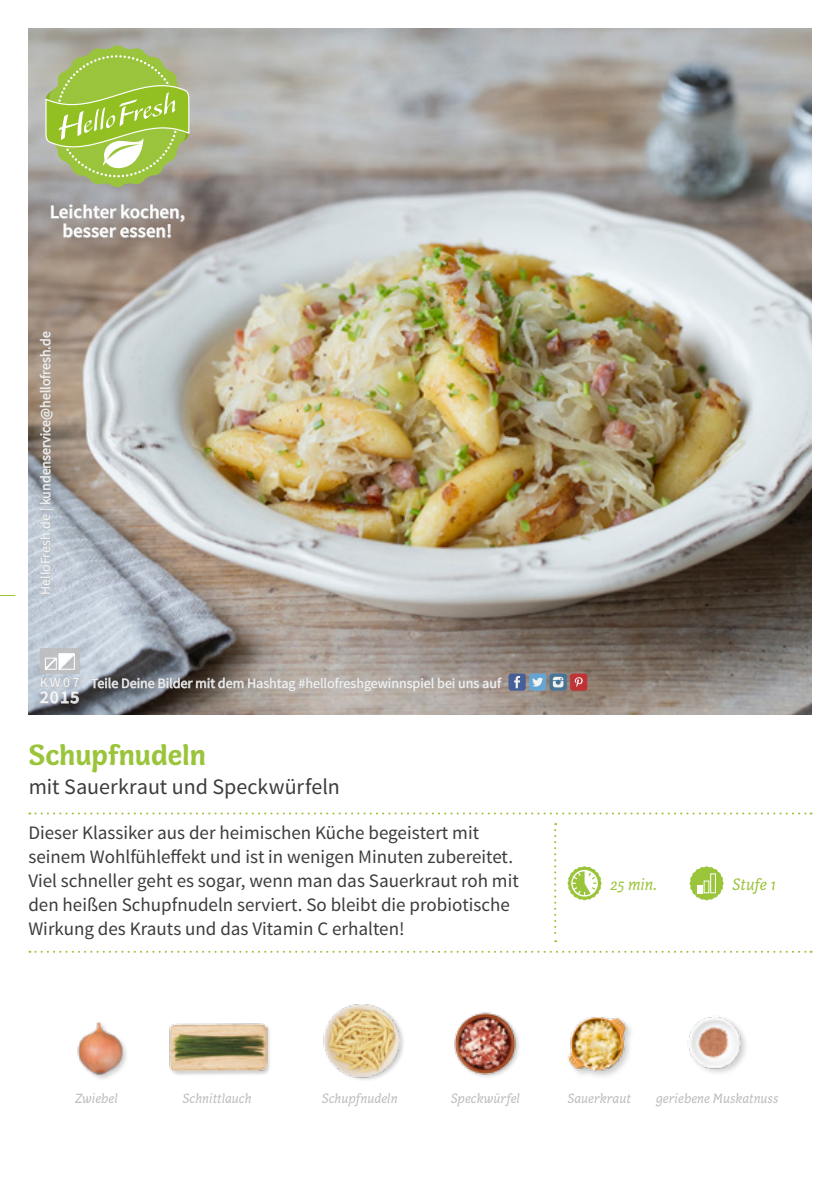
<style>
.page{position:relative;width:840px;height:1191px;background:#fff}
.page>*{position:absolute;margin:0;border:0;box-sizing:border-box;transform-origin:0 0}
.t1{font:700 30px "Capucine Basic";letter-spacing:-.005em;color:#9ac43a}
.t2{font:22px "Source Sans Pro";color:#3c3c3b}
.t3{font:19px/24px "Source Sans Pro";color:#3c3c3b}
.t4{font:600 19px/19px "Source Sans Pro";color:#fff;text-align:center}
.t5{font:600 18px "Source Sans Pro";color:#fff}
.t6{font:italic 17px "Capucine Basic";color:#9ac43a}
.t7{font:14px "Source Sans Pro";color:#fff}
.t8{font:italic 14px "Capucine Basic";color:#bcbcbc}
</style>
<div class="page">
<img style="left:28px;top:28px;width:783px;height:686px">
<div style="left:77px;top:1021px;width:52px;height:60px;background:#000;opacity:.2"></div>
<img style="left:77px;top:1021px;width:49px;height:55px">
<div style="left:322px;top:1003px;width:83px;height:79px;background:#000;opacity:.2"></div>
<img style="left:322px;top:1003px;width:78px;height:79px">
<div style="left:453px;top:1012px;width:68px;height:66px;background:#000;opacity:.2"></div>
<img style="left:453px;top:1012px;width:66px;height:63px">
<div style="left:169px;top:1023px;width:103px;height:53px;background:#000;opacity:.2"></div>
<img style="left:169px;top:1023px;width:98px;height:48px">
<div style="left:686px;top:1014px;width:62px;height:63px;background:#000;opacity:.2"></div>
<img style="left:686px;top:1014px;width:58px;height:58px">
<div style="left:567px;top:1015px;width:68px;height:64px;background:#000;opacity:.2"></div>
<img style="left:567px;top:1015px;width:61px;height:60px">
<svg style="left:29px;top:812px;width:782px;height:2px"></svg>
<svg style="left:554px;top:823px;width:2px;height:119px"></svg>
<svg style="left:29px;top:950px;width:782px;height:2px"></svg>
<svg style="left:45px;top:45px;width:144px;height:142px;background:#a6c262"></svg>
<svg style="left:50px;top:204px;width:135px;height:48px;background:#9d928c"></svg>
<svg style="left:39px;top:331px;width:15px;height:264px;background:#aca9a7"></svg>
<svg style="left:90px;top:673px;width:412px;height:24px;background:#999491"></svg>
<div style="left:508px;top:673px;width:17px;height:17px;background:#455f97;border-radius:3px"></div>
<svg style="left:514px;top:676px;width:6px;height:12px"></svg>
<svg style="left:549px;top:673px;width:17px;height:17px"></svg>
<svg style="left:552px;top:677px;width:11px;height:10px"></svg>
<div style="left:528px;top:673px;width:18px;height:17px;background:#63a5d3;border-radius:3px"></div>
<svg style="left:532px;top:677px;width:11px;height:9px"></svg>
<div style="left:569px;top:673px;width:18px;height:17px;background:#bf3235;border-radius:3px"></div>
<svg style="left:574px;top:677px;width:8px;height:10px"></svg>
<svg style="left:0;top:595px;width:15px;height:1px"></svg>
<svg style="left:689px;top:866px;width:34px;height:34px"></svg>
<div style="left:710px;top:873px;width:5px;height:20px;border:1px solid #fff"></div>
<svg style="left:567px;top:866px;width:34px;height:34px"></svg>
<div style="left:40px;top:648px;width:39px;height:26px;background:#bcbcbc"></div>
<svg style="left:39px;top:653px;width:41px;height:51px"></svg>
<p class="t4" style="left:50px;top:203px;width:137px">Leichter kochen, besser essen!</p>
<p class="t7" style="left:37px;top:595px;width:265px;rotate:-90deg">HelloFresh.de | kundenservice@hellofresh.de</p>
<p class="t7" style="left:40px;top:674px;width:41px">KW07</p>
<p class="t5" style="left:40px;top:686px;width:41px">2015</p>
<p class="t7" style="left:91px;top:674px;width:411px">Teile Deine Bilder mit dem Hashtag #hellofreshgewinnspiel bei uns auf</p>
<h1 class="t1" style="left:29px;top:731px;width:179px">Schupfnudeln</h1>
<p class="t2" style="left:29px;top:772px;width:312px">mit Sauerkraut und Speckwürfeln</p>
<p class="t3" style="left:28px;top:820px;width:491px">Dieser Klassiker aus der heimischen Küche begeistert mit seinem Wohlfühleffekt und ist in wenigen Minuten zubereitet.<br>Viel schneller geht es sogar, wenn man das Sauerkraut roh mit den heißen Schupfnudeln serviert. So bleibt die probiotische Wirkung des Krauts und das Vitamin C erhalten!</p>
<p class="t6" style="left:609px;top:871px;width:49px">25 min.</p>
<p class="t6" style="left:731px;top:871px;width:45px">Stufe 1</p>
<p class="t8" style="left:75px;top:1088px;width:44px">Zwiebel</p>
<p class="t8" style="left:182px;top:1088px;width:70px">Schnittlauch</p>
<p class="t8" style="left:321px;top:1088px;width:77px">Schupfnudeln</p>
<p class="t8" style="left:450px;top:1088px;width:71px">Speckwürfel</p>
<p class="t8" style="left:567px;top:1088px;width:65px">Sauerkraut</p>
<p class="t8" style="left:655px;top:1088px;width:124px">geriebene Muskatnuss</p>
</div>
